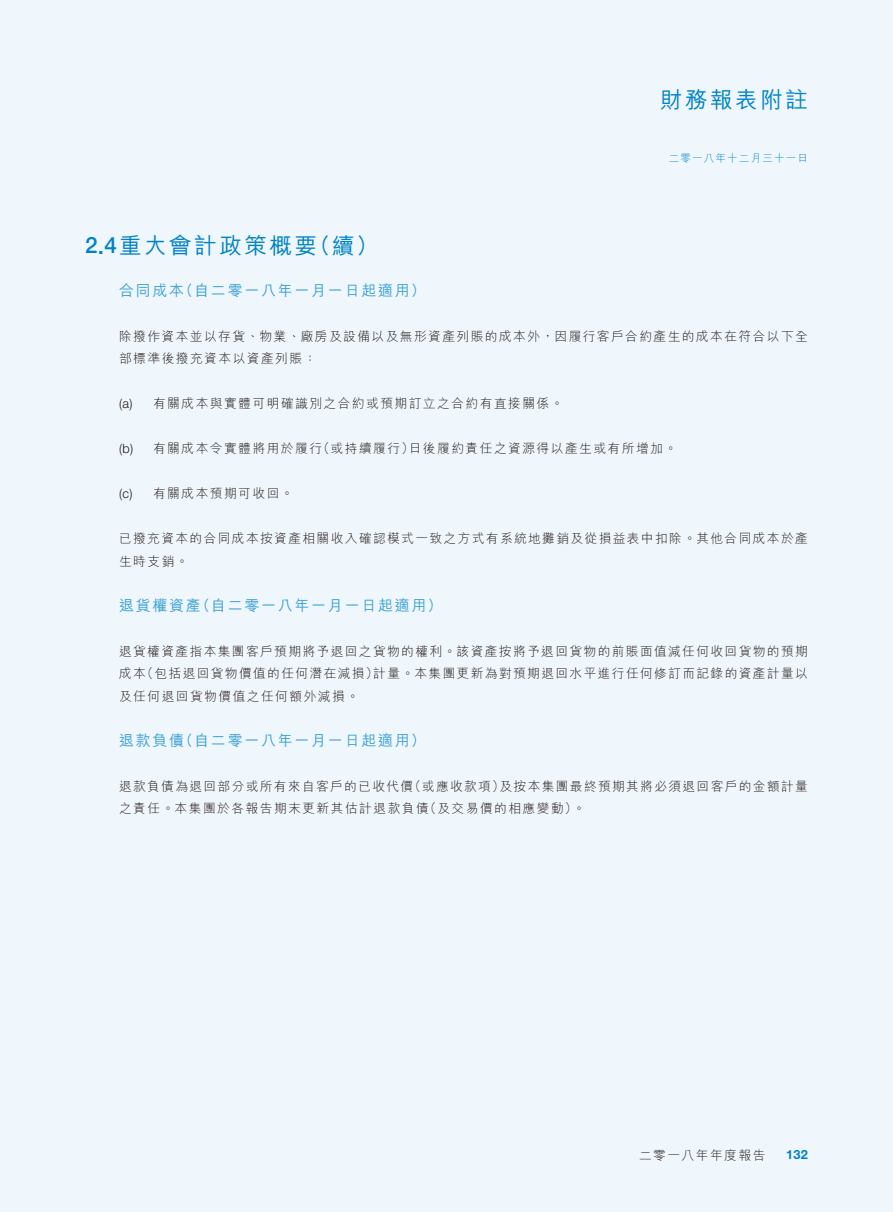
<style>
.page{position:relative;width:893px;height:1212px;background:#eff6fc}
.page>*{position:absolute;margin:0;border:0;box-sizing:border-box;transform-origin:0 0}
.t1{font:500 22.5px "M Hei HK";letter-spacing:.115em;color:#0083c4}
.t2{font:500 15px "M Hei HK";letter-spacing:.115em;color:#3ca1d4}
.t3{font:300 12.75px/22.5px "M Hei HK";letter-spacing:.105em;color:#231916}
.t4{font:300 12.75px "Helvetica Neue";color:#231916}
.t5{font:700 12.75px "Helvetica Neue";color:#0083c4}
.t6{font:300 10.5px "M Hei HK";letter-spacing:.115em;color:#0083c4}
.s1{font-family:"Helvetica Neue"}
</style>
<div class="page">
<h1 class="t1" style="left:660px;top:84px;width:149px">財務報表附註</h1>
<h1 class="t1" style="left:85px;top:229px;width:233px"><span class="s1">2.4</span>重大會計政策概要</h1>
<h1 class="t1" style="left:308px;top:229px;width:72px">（續(</h1>
<p class="t6" style="left:669px;top:151px;width:141px">二零一八年十二月三十一日</p>
<p class="t2" style="left:119px;top:279px;width:67px">合同成本</p>
<p class="t3" style="left:119px;top:324px;width:690px">除撥作資本並以存貨、物業、廠房及設備以及無形資產列賬的成本外，因履行客戶合約產生的成本在符合以下全部標準後撥充資本以資產列賬：</p>
<p class="t3" style="left:153px;top:392px;width:412px">有關成本與實體可明確識別之合約或預期訂立之合約有直接關係。</p>
<p class="t2" style="left:178px;top:279px;width:249px">（自二零一八年一月一日起適用(</p>
<p class="t4" style="left:119px;top:396px;width:15px">a( )</p>
<p class="t4" style="left:119px;top:441px;width:16px">b( )</p>
<p class="t3" style="left:153px;top:437px;width:170px">有關成本令實體將用於履行</p>
<p class="t3" style="left:317px;top:437px;width:98px">（或持續履行）</p>
<p class="t3" style="left:409px;top:437px;width:270px">日後履約責任之資源得以產生或有所增加。</p>
<p class="t3" style="left:153px;top:482px;width:142px">有關成本預期可收回。</p>
<p class="t4" style="left:119px;top:486px;width:15px">c( )</p>
<p class="t3" style="left:119px;top:527px;width:690px">已撥充資本的合同成本按資產相關收入確認模式一致之方式有系統地攤銷及從損益表中扣除。其他合同成本於產生時支銷。</p>
<p class="t2" style="left:195px;top:594px;width:249px">（自二零一八年一月一日起適用(</p>
<p class="t2" style="left:119px;top:594px;width:83px">退貨權資產</p>
<p class="t3" style="left:119px;top:639px;width:690px;text-align:right">退貨權資產指本集團客戶預期將予退回之貨物的權利。該資產按將予退回貨物的前賬面值減任何收回貨物的預期計量。本集團更新為對預期退回水平進行任何修訂而記錄的資產計量以</p>
<p class="t3" style="left:141px;top:662px;width:239px">（包括退回貨物價值的任何潛在減損）</p>
<p class="t3" style="left:119px;top:662px;width:242px">成本<br>及任何退回貨物價值之任何額外減損。</p>
<p class="t2" style="left:178px;top:729px;width:249px">（自二零一八年一月一日起適用(</p>
<p class="t2" style="left:119px;top:729px;width:67px">退款負債</p>
<p class="t3" style="left:408px;top:774px;width:98px">（或應收款項）</p>
<p class="t3" style="left:119px;top:774px;width:296px">退款負債為退回部分或所有來自客戶的已收代價</p>
<p class="t3" style="left:500px;top:774px;width:310px">及按本集團最終預期其將必須退回客戶的金額計量</p>
<p class="t3" style="left:424px;top:797px;width:155px">（及交易價的相應變動(</p>
<p class="t3" style="left:119px;top:797px;width:311px">之責任。本集團於各報告期末更新其估計退款負債</p>
<p class="t3" style="left:573px;top:797px;width:14px">。</p>
<p class="t3" style="left:639px;top:1143px;width:128px">二零一八年年度報告</p>
<p class="t5" style="left:786px;top:1147px;width:23px">132</p>
</div>
